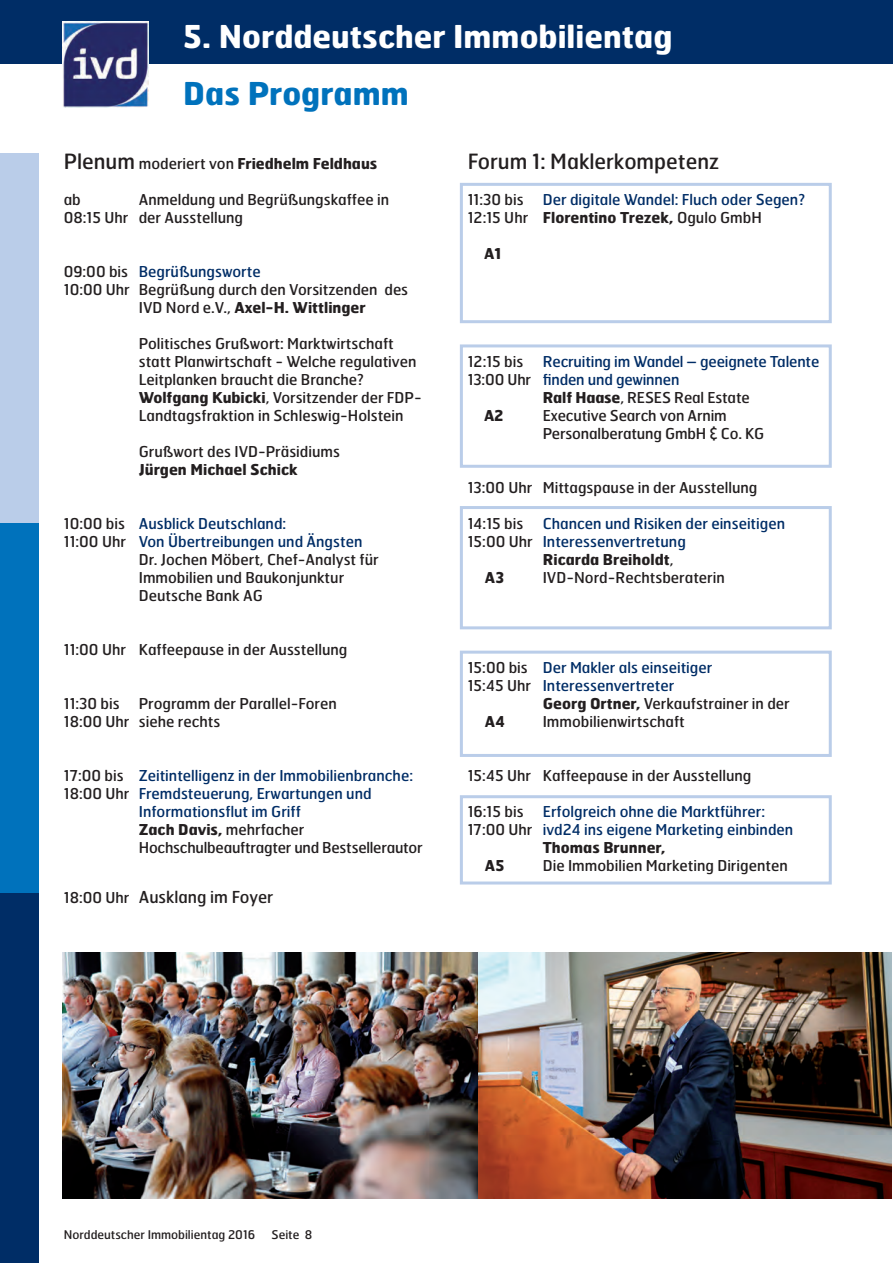
<style>
.page{position:relative;width:893px;height:1263px;background:#fff}
.page>*{position:absolute;margin:0;border:0;box-sizing:border-box;transform-origin:0 0}
.t1{font:700 31.5px "Hermes";color:#fff}
.t2{font:700 31.5px "Hermes";color:#0072bc}
.t3{font:21px "Hermes";color:#231f20}
.t4{font:16.5px "Hermes";color:#231f20}
.t5{font:15px/18px "Hermes";color:#231f20}
.t6{font:15px/18px "Hermes";color:#002d66}
.t7{font:700 15px "Hermes";color:#231f20}
.t8{font:12px "Hermes";color:#231f20}
.s1{font-weight:400;font-size:21px}
.s2{font-weight:400}
.s3{color:#231f20}
.s4{font-weight:700}
.s5{font-size:15px}
</style>
<div class="page">
<div style="left:0;top:0;width:893px;height:64px;background:#002d66"></div>
<img style="left:63px;top:21px;width:86px;height:86px">
<div style="left:0;top:892px;width:38px;height:371px;background:#002d66"></div>
<div style="left:0;top:153px;width:38px;height:370px;background:#bacde9"></div>
<div style="left:0;top:523px;width:38px;height:370px;background:#0072bc"></div>
<div style="left:460px;top:651px;width:372px;height:106px;border:3px solid #bacde9"></div>
<div style="left:460px;top:506px;width:372px;height:123px;border:3px solid #bacde9"></div>
<div style="left:460px;top:183px;width:372px;height:140px;border:3px solid #bacde9"></div>
<div style="left:460px;top:344px;width:372px;height:124px;border:3px solid #bacde9"></div>
<div style="left:460px;top:795px;width:372px;height:89px;border:3px solid #bacde9"></div>
<img style="left:63px;top:952px;width:829px;height:246px">
<p class="t1" style="left:183px;top:16px;width:491px">5. Norddeutscher Immobilientag</p>
<p class="t2" style="left:183px;top:73px;width:227px">Das Programm</p>
<p class="t7" style="left:64px;top:154px;width:315px"><span class="s1">Plenum</span> <span class="s2">moderiert von</span> Friedhelm Feldhaus</p>
<p class="t5" style="left:64px;top:190px;width:19px">ab</p>
<p class="t5" style="left:139px;top:190px;width:252px">Anmeldung und Begrüßungskaffee in</p>
<p class="t5" style="left:64px;top:208px;width:181px">08:15 Uhr der Ausstellung</p>
<p class="t6" style="left:64px;top:262px;width:198px"><span class="s3">09:00 bis</span> Begrüßungsworte</p>
<p class="t5" style="left:64px;top:280px;width:346px">10:00 Uhr Begrüßung durch den Vorsitzenden des</p>
<p class="t7" style="left:139px;top:298px;width:228px"><span class="s2">IVD Nord e.V.,</span> Axel-H. Wittlinger</p>
<p class="t5" style="left:139px;top:334px;width:279px">Politisches Grußwort: Marktwirtschaft statt Planwirtschaft - Welche regulativen<br>Leitplanken braucht die Branche?</p>
<p class="t5" style="left:139px;top:388px;width:284px"><span class="s4">Wolfgang Kubicki</span>, Vorsitzender der FDP-<br>Landtagsfraktion in Schleswig-Holstein</p>
<p class="t5" style="left:139px;top:442px;width:203px">Grußwort des IVD-Präsidiums</p>
<p class="t7" style="left:139px;top:460px;width:161px">Jürgen Michael Schick</p>
<p class="t6" style="left:64px;top:514px;width:224px"><span class="s3">10:00 bis</span> Ausblick Deutschland:</p>
<p class="t6" style="left:64px;top:532px;width:300px"><span class="s3">11:00 Uhr</span> Von Übertreibungen und Ängsten</p>
<p class="t5" style="left:139px;top:550px;width:241px">Dr. Jochen Möbert, Chef-Analyst für</p>
<p class="t5" style="left:139px;top:568px;width:207px">Immobilien und Baukonjunktur</p>
<p class="t5" style="left:139px;top:586px;width:126px">Deutsche Bank AG</p>
<p class="t5" style="left:64px;top:640px;width:285px">11:00 Uhr Kaffeepause in der Ausstellung</p>
<p class="t5" style="left:64px;top:694px;width:57px">11:30 bis</p>
<p class="t5" style="left:139px;top:694px;width:199px">Programm der Parallel-Foren</p>
<p class="t5" style="left:64px;top:712px;width:158px">18:00 Uhr siehe rechts</p>
<p class="t6" style="left:64px;top:766px;width:351px"><span class="s3">17:00 bis</span> Zeitintelligenz in der Immobilienbranche:<br><span class="s3">18:00 Uhr</span> Fremdsteuerung, Erwartungen und</p>
<p class="t6" style="left:139px;top:802px;width:164px">Informationsflut im Griff</p>
<p class="t7" style="left:139px;top:820px;width:167px">Zach Davis, <span class="s2">mehrfacher</span></p>
<p class="t5" style="left:139px;top:838px;width:285px">Hochschulbeauftragter und Bestsellerautor</p>
<p class="t4" style="left:64px;top:886px;width:211px"><span class="s5">18:00 Uhr</span> Ausklang im Foyer</p>
<p class="t3" style="left:468px;top:148px;width:253px">Forum 1: Maklerkompetenz</p>
<p class="t5" style="left:468px;top:190px;width:57px">11:30 bis</p>
<p class="t6" style="left:543px;top:190px;width:264px">Der digitale Wandel: Fluch oder Segen?</p>
<p class="t5" style="left:468px;top:208px;width:296px">12:15 Uhr <span class="s4">Florentino Trezek,</span> Ogulo GmbH</p>
<p class="t7" style="left:484px;top:244px;width:19px">A1</p>
<p class="t5" style="left:468px;top:352px;width:57px">12:15 bis</p>
<p class="t6" style="left:543px;top:352px;width:278px">Recruiting im Wandel – geeignete Talente</p>
<p class="t6" style="left:468px;top:370px;width:213px"><span class="s3">13:00 Uhr</span> finden und gewinnen</p>
<p class="t5" style="left:543px;top:388px;width:209px"><span class="s4">Ralf Haase</span>, RESES Real Estate</p>
<p class="t7" style="left:484px;top:406px;width:21px">A2</p>
<p class="t5" style="left:543px;top:406px;width:186px">Executive Search von Arnim</p>
<p class="t5" style="left:543px;top:424px;width:223px">Personalberatung GmbH &amp; Co. KG</p>
<p class="t5" style="left:468px;top:478px;width:291px">13:00 Uhr Mittagspause in der Ausstellung</p>
<p class="t5" style="left:468px;top:514px;width:57px">14:15 bis</p>
<p class="t6" style="left:543px;top:514px;width:244px">Chancen und Risiken der einseitigen</p>
<p class="t6" style="left:468px;top:532px;width:220px"><span class="s3">15:00 Uhr</span> Interessenvertretung</p>
<p class="t7" style="left:543px;top:550px;width:132px">Ricarda Breiholdt<span class="s2">,</span></p>
<p class="t7" style="left:485px;top:568px;width:21px">A3</p>
<p class="t5" style="left:543px;top:568px;width:184px">IVD-Nord-Rechtsberaterin</p>
<p class="t6" style="left:468px;top:658px;width:246px"><span class="s3">15:00 bis</span> Der Makler als einseitiger</p>
<p class="t6" style="left:468px;top:676px;width:208px"><span class="s3">15:45 Uhr</span> Interessenvertreter</p>
<p class="t5" style="left:543px;top:694px;width:249px"><span class="s4">Georg Ortner,</span> Verkaufstrainer in der</p>
<p class="t7" style="left:485px;top:712px;width:21px">A4</p>
<p class="t5" style="left:543px;top:712px;width:143px">Immobilienwirtschaft</p>
<p class="t5" style="left:468px;top:766px;width:285px">15:45 Uhr Kaffeepause in der Ausstellung</p>
<p class="t5" style="left:468px;top:802px;width:57px">16:15 bis</p>
<p class="t6" style="left:543px;top:802px;width:224px">Erfolgreich ohne die Marktführer:</p>
<p class="t6" style="left:468px;top:820px;width:327px"><span class="s3">17:00 Uhr</span> ivd24 ins eigene Marketing einbinden</p>
<p class="t7" style="left:543px;top:838px;width:124px">Thomas Brunner,</p>
<p class="t7" style="left:485px;top:856px;width:21px">A5</p>
<p class="t5" style="left:543px;top:856px;width:247px">Die Immobilien Marketing Dirigenten</p>
<p class="t8" style="left:64px;top:1227px;width:193px">Norddeutscher Immobilientag 2016</p>
<p class="t8" style="left:271px;top:1227px;width:42px">Seite 8</p>
</div>
